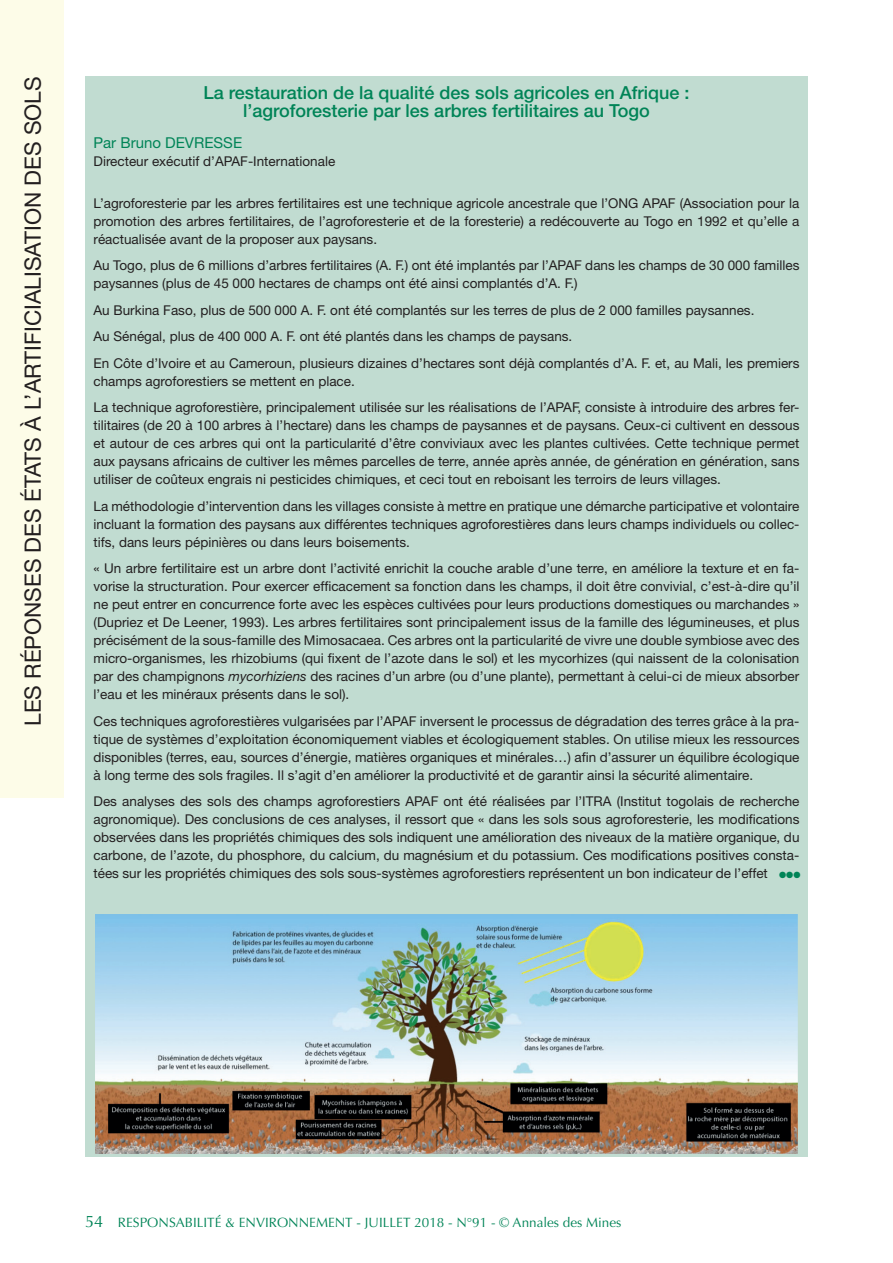
<style>
.page{position:relative;width:893px;height:1263px;background:#fff}
.page>*{position:absolute;margin:0;border:0;box-sizing:border-box;transform-origin:0 0}
.t1{font:22.5px "Helvetica Neue";color:#231f20}
.texte_courant{font:500 18px/18px "Helvetica Neue";color:#008457;text-align:center}
.auteur{font:15px "Helvetica Neue";color:#008457}
.texte_courant-2{font:13.5px/18px "Helvetica Neue";color:#231f20;text-align:justify}
.t2{font:13.5px "Optima";color:#008457}
.profession_auteur{font:13.5px "Helvetica Neue";color:#231f20}
.t3{font:9px "Zapf Dingbats ITC";color:#008457}
.s1{font-style:italic}
.s2{font-size:16.5px}
</style>
<div class="page">
<div style="left:85px;top:77px;width:723px;height:1080px;background:#c1dcd1"></div>
<img style="left:96px;top:914px;width:701px;height:240px">
<div style="left:0;top:0;width:64px;height:797px;background:#fdfce8"></div>
<p class="t1" style="left:19px;top:726px;width:651px;rotate:-90deg">LES RÉPONSES DES ÉTATS À L’ARTIFICIALISATION DES SOLS</p>
<p class="texte_courant" style="left:203px;top:83px;width:487px">La restauration de la qualité des sols agricoles en Afrique : l’agroforesterie par les arbres fertilitaires au Togo</p>
<p class="auteur" style="left:94px;top:134px;width:150px">Par Bruno DEVRESSE</p>
<p class="profession_auteur" style="left:94px;top:153px;width:243px">Directeur exécutif d’APAF-Internationale</p>
<p class="texte_courant-2" style="left:94px;top:194px;width:707px">L’agroforesterie par les arbres fertilitaires est une technique agricole ancestrale que l’ONG APAF (Association pour la promotion des arbres fertilitaires, de l’agroforesterie et de la foresterie) a redécouverte au Togo en 1992 et qu’elle a réactualisée avant de la proposer aux paysans.</p>
<p class="texte_courant-2" style="left:94px;top:256px;width:707px">Au Togo, plus de 6 millions d’arbres fertilitaires (A. F.) ont été implantés par l’APAF dans les champs de 30 000 familles paysannes (plus de 45 000 hectares de champs ont été ainsi complantés d’A. F.)</p>
<p class="texte_courant-2" style="left:94px;top:301px;width:662px">Au Burkina Faso, plus de 500 000 A. F. ont été complantés sur les terres de plus de 2 000 familles paysannes.</p>
<p class="texte_courant-2" style="left:94px;top:327px;width:480px">Au Sénégal, plus de 400 000 A. F. ont été plantés dans les champs de paysans.</p>
<p class="texte_courant-2" style="left:94px;top:354px;width:707px">En Côte d’Ivoire et au Cameroun, plusieurs dizaines d’hectares sont déjà complantés d’A. F. et, au Mali, les premiers champs agroforestiers se mettent en place.</p>
<p class="texte_courant-2" style="left:94px;top:398px;width:707px">La technique agroforestière, principalement utilisée sur les réalisations de l’APAF, consiste à introduire des arbres fer&shy;tilitaires (de 20 à 100 arbres à l’hectare) dans les champs de paysannes et de paysans. Ceux-ci cultivent en dessous et autour de ces arbres qui ont la particularité d’être conviviaux avec les plantes cultivées. Cette technique permet aux paysans africains de cultiver les mêmes parcelles de terre, année après année, de génération en génération, sans utiliser de coûteux engrais ni pesticides chimiques, et ceci tout en reboisant les terroirs de leurs villages.</p>
<p class="texte_courant-2" style="left:94px;top:497px;width:707px">La méthodologie d’intervention dans les villages consiste à mettre en pratique une démarche participative et volontaire incluant la formation des paysans aux différentes techniques agroforestières dans leurs champs individuels ou collec&shy;tifs, dans leurs pépinières ou dans leurs boisements.</p>
<p class="texte_courant-2" style="left:94px;top:559px;width:707px">« Un arbre fertilitaire est un arbre dont l’activité enrichit la couche arable d’une terre, en améliore la texture et en fa&shy;vorise la structuration. Pour exercer efficacement sa fonction dans les champs, il doit être convivial, c’est-à-dire qu’il ne peut entrer en concurrence forte avec les espèces cultivées pour leurs productions domestiques ou marchandes » (Dupriez et De Leener, 1993). Les arbres fertilitaires sont principalement issus de la famille des légumineuses, et plus précisément de la sous-famille des Mimosacaea. Ces arbres ont la particularité de vivre une double symbiose avec des micro-organismes, les rhizobiums (qui fixent de l’azote dans le sol) et les mycorhizes (qui naissent de la colonisation par des champignons <span class="s1">mycorhiziens</span> des racines d’un arbre (ou d’une plante), permettant à celui-ci de mieux absorber l’eau et les minéraux présents dans le sol).</p>
<p class="texte_courant-2" style="left:94px;top:712px;width:707px">Ces techniques agroforestières vulgarisées par l’APAF inversent le processus de dégradation des terres grâce à la pra&shy;tique de systèmes d’exploitation économiquement viables et écologiquement stables. On utilise mieux les ressources disponibles (terres, eau, sources d’énergie, matières organiques et minérales…) afin d’assurer un équilibre écologique à long terme des sols fragiles. Il s’agit d’en améliorer la productivité et de garantir ainsi la sécurité alimentaire.</p>
<p class="texte_courant-2" style="left:94px;top:792px;width:707px">Des analyses des sols des champs agroforestiers APAF ont été réalisées par l’ITRA (Institut togolais de recherche agronomique). Des conclusions de ces analyses, il ressort que « dans les sols sous agroforesterie, les modifications observées dans les propriétés chimiques des sols indiquent une amélioration des niveaux de la matière organique, du carbone, de l’azote, du phosphore, du calcium, du magnésium et du potassium. Ces modifications positives consta&shy;tées sur les propriétés chimiques des sols sous-systèmes agroforestiers représentent un bon indicateur de l’effet</p>
<p class="t3" style="left:779px;top:870px;width:23px">●●●</p>
<p class="t2" style="left:85px;top:1215px;width:538px"><span class="s2">54</span> RESPONSABILITÉ &amp; ENVIRONNEMENT - JUILLET 2018 - N°91 - © Annales des Mines</p>
</div>
